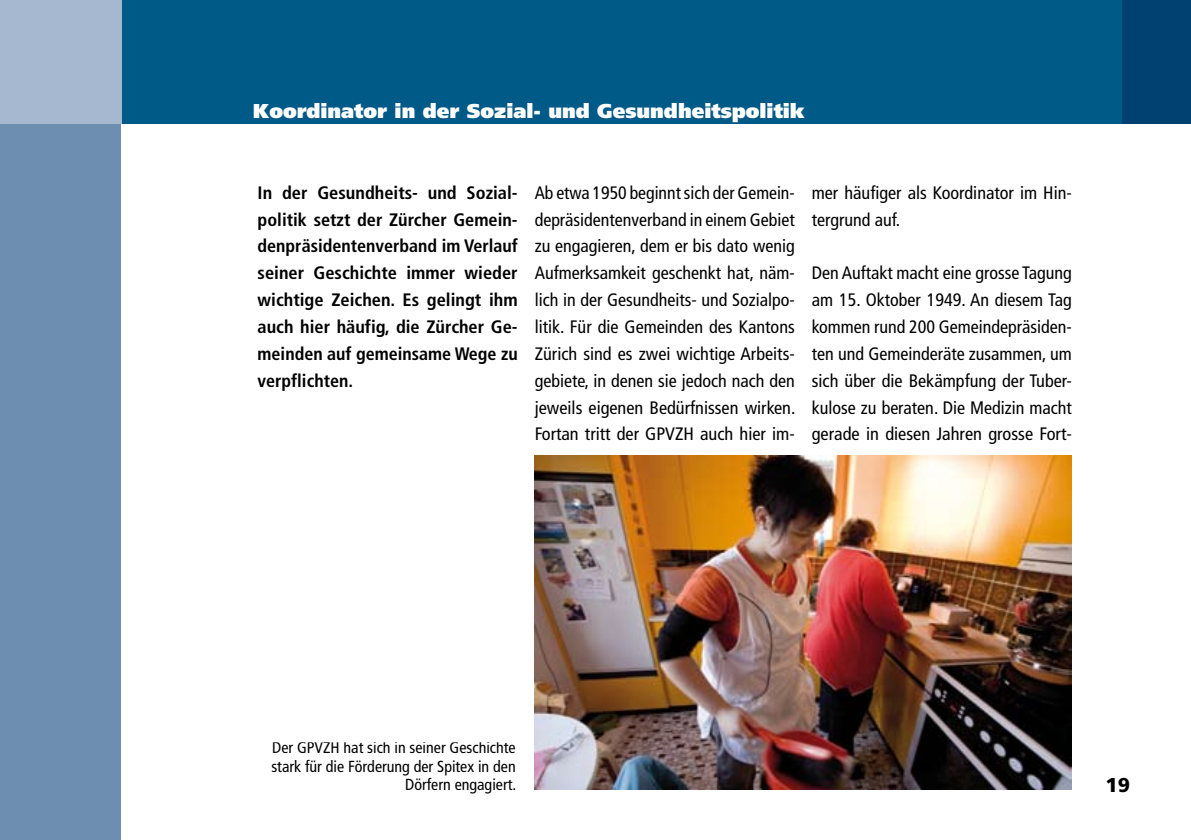
<style>
.page{position:relative;width:1191px;height:840px;background:#fff}
.page>*{position:absolute;margin:0;border:0;box-sizing:border-box;transform-origin:0 0}
.t1{font:900 20px "Frutiger";color:#fff}
.t2{font:900 20px "Frutiger";color:#000}
.t3{font:condensed 18px/26.8px "Frutiger";color:#000;text-align:justify}
.t4{font:700 condensed 18px/26.8px "Frutiger";color:#000;text-align:justify}
.t5{font:condensed 16px/18px "Frutiger";color:#000;text-align:right}
</style>
<div class="page">
<div style="left:0;top:0;width:1121px;height:124px;background:#005a88"></div>
<div style="left:0;top:120px;width:122px;height:719px;background:#6d8db1"></div>
<div style="left:0;top:0;width:122px;height:124px;background:#a6b7d0"></div>
<img style="left:535px;top:455px;width:536px;height:334px">
<p class="t1" style="left:253px;top:99px;width:553px">Koordinator in der Sozial- und Gesundheitspolitik</p>
<p class="t4" style="left:258px;top:179px;width:261px">In der Gesundheits- und Sozial&shy;politik setzt der Zürcher Gemein&shy;denpräsidentenverband im Verlauf seiner Geschichte immer wieder wichtige Zeichen. Es gelingt ihm auch hier häufig, die Zürcher Ge&shy;meinden auf gemeinsame Wege zu verpflichten.</p>
<p class="t3" style="left:535px;top:179px;width:262px">Ab etwa 1950 beginnt sich der Gemein&shy;depräsidentenverband in einem Gebiet zu engagieren, dem er bis dato wenig Aufmerksamkeit geschenkt hat, näm&shy;lich in der Gesundheits- und Sozialpo&shy;litik. Für die Gemeinden des Kantons Zürich sind es zwei wichtige Arbeits&shy;gebiete, in denen sie jedoch nach den jeweils eigenen Bedürfnissen wirken.<br>Fortan tritt der GPVZH auch hier im-</p>
<p class="t3" style="left:812px;top:179px;width:261px">mer häufiger als Koordinator im Hin&shy;tergrund auf.</p>
<p class="t3" style="left:812px;top:259px;width:261px">Den Auftakt macht eine grosse Tagung am 15. Oktober 1949. An diesem Tag kommen rund 200 Gemeindepräsiden&shy;ten und Gemeinderäte zusammen, um sich über die Bekämpfung der Tuber&shy;kulose zu beraten. Die Medizin macht gerade in diesen Jahren grosse Fort-</p>
<p class="t5" style="left:271px;top:738px;width:246px">Der GPVZH hat sich in seiner Geschichte stark für die Förderung der Spitex in den<br>Dörfern engagiert.</p>
<p class="t2" style="left:1105px;top:772px;width:26px">19</p>
</div>
